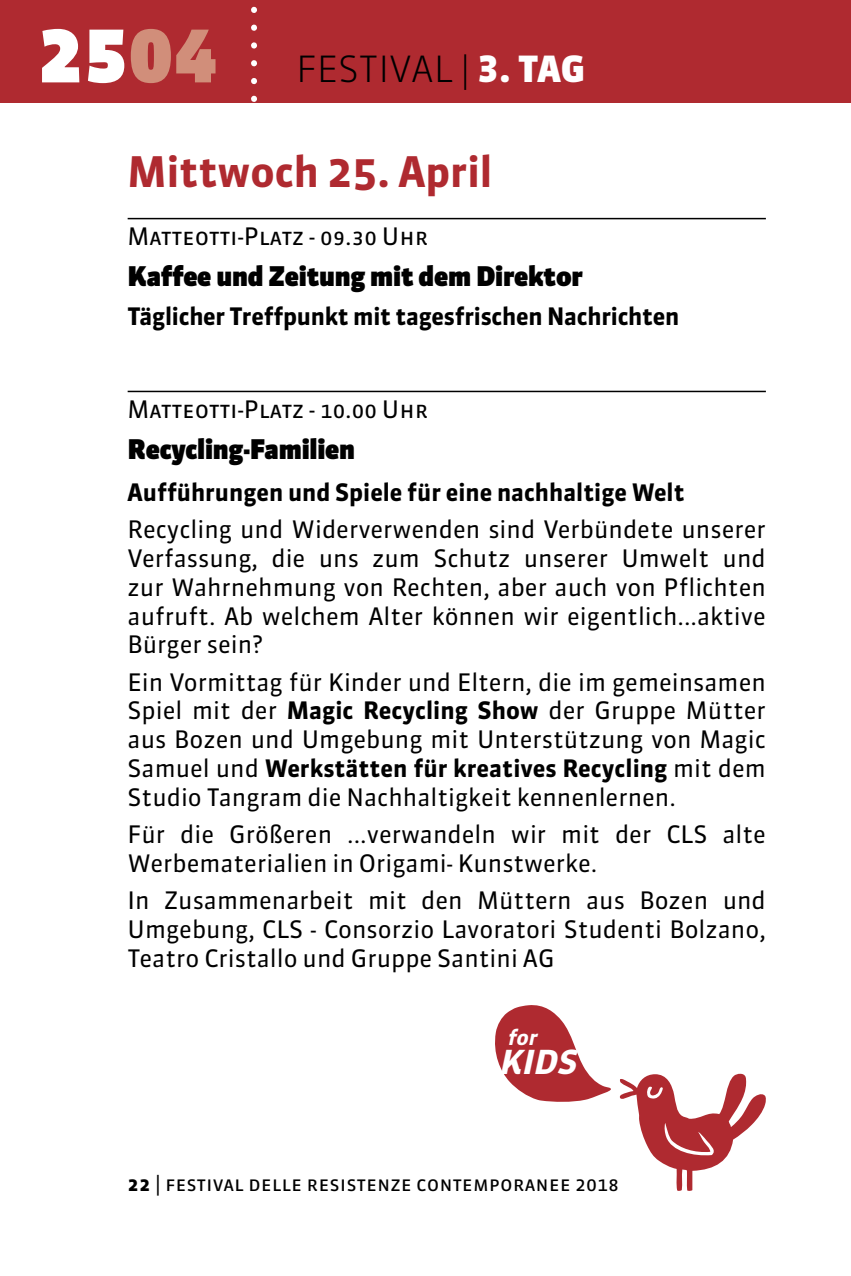
<style>
.page{position:relative;width:851px;height:1276px;background:#fff}
.page>*{position:absolute;margin:0;border:0;box-sizing:border-box;transform-origin:0 0}
.t1{font:700 42px "Sanuk";color:#af2a30}
.t2{font:36px "Sanuk Light SC";color:#000}
.t3{font:italic 700 33px "Sanuk";color:#fff}
.t4{font:900 27px "Sanuk";letter-spacing:-.01em;color:#000}
.t5{font:24px/28.8px "Sanuk";color:#000;text-align:justify}
.t6{font:700 24px "Sanuk";letter-spacing:-.01em;color:#000}
.t7{font:24px "Sanuk Regular SC";color:#000}
.t8{font:21px "Sanuk Regular SC";color:#000}
.t9{font:italic 700 21px "Sanuk";color:#fff}
.s1{font-family:"Sanuk TF";font-weight:900;font-size:72px;color:#fff}
.s2{font-family:"Sanuk TF";font-weight:900;font-size:72px;color:#d18e7a}
.s3{font-family:"Sanuk TF";font-weight:900;color:#fff}
.s4{font-weight:700}
.s5{font-family:"Sanuk Bold SC"}
</style>
<div class="page">
<div style="left:0;top:0;width:850px;height:103px;background:#af2a30"></div>
<svg style="left:251px;top:6px;width:6px;height:96px"></svg>
<hr style="left:128px;top:218px;width:637px;height:1px;background:#000">
<hr style="left:128px;top:391px;width:637px;height:1px;background:#000">
<svg style="left:495px;top:1005px;width:116px;height:97px"></svg>
<svg style="left:619px;top:1073px;width:147px;height:118px"></svg>
<h2 class="t2" style="left:38px;top:46px;width:502px"><span class="s1">25</span><span class="s2">04</span> FESTIVAL | <span class="s3">3. tag</span></h2>
<h1 class="t1" style="left:128px;top:146px;width:366px">Mittwoch 25. April</h1>
<p class="t7" style="left:128px;top:221px;width:302px">Matteotti-Platz - 09.30 Uhr</p>
<p class="t4" style="left:128px;top:260px;width:456px">Kaffee und Zeitung mit dem Direktor</p>
<p class="t6" style="left:128px;top:301px;width:553px">Täglicher Treffpunkt mit tagesfrischen Nachrichten</p>
<p class="t7" style="left:128px;top:394px;width:302px">Matteotti-Platz - 10.00 Uhr</p>
<p class="t4" style="left:128px;top:433px;width:229px">Recycling-Familien</p>
<p class="t6" style="left:128px;top:477px;width:558px">Aufführungen und Spiele für eine nachhaltige Welt</p>
<p class="t5" style="left:128px;top:515px;width:639px">Recycling und Widerverwenden sind Verbündete unserer Verfassung, die uns zum Schutz unserer Umwelt und zur Wahrnehmung von Rechten, aber auch von Pflichten aufruft. Ab welchem Alter können wir eigentlich...aktive Bürger sein?</p>
<p class="t5" style="left:128px;top:667px;width:639px">Ein Vormittag für Kinder und Eltern, die im gemeinsamen Spiel mit der <span class="s4">Magic Recycling Show</span> der Gruppe Mütter aus Bozen und Umgebung mit Unterstützung von Magic Samuel und <span class="s4">Werkstätten für kreatives Recycling</span> mit dem Studio Tangram die Nachhaltigkeit kennenlernen.</p>
<p class="t5" style="left:128px;top:820px;width:639px">Für die Größeren ...verwandeln wir mit der CLS alte<br>Werbematerialien in Origami- Kunstwerke.</p>
<p class="t5" style="left:128px;top:886px;width:639px">In Zusammenarbeit mit den Müttern aus Bozen und Umgebung, CLS - Consorzio Lavoratori Studenti Bolzano, Teatro Cristallo und Gruppe Santini AG</p>
<p class="t9" style="left:506px;top:1024px;width:37px">for</p>
<h3 class="t3" style="left:498px;top:1041px;width:88px">KIDS</h3>
<p class="t8" style="left:128px;top:1170px;width:493px"><span class="s5">22</span> | festival delle resistenze contemporanee 2018</p>
</div>
